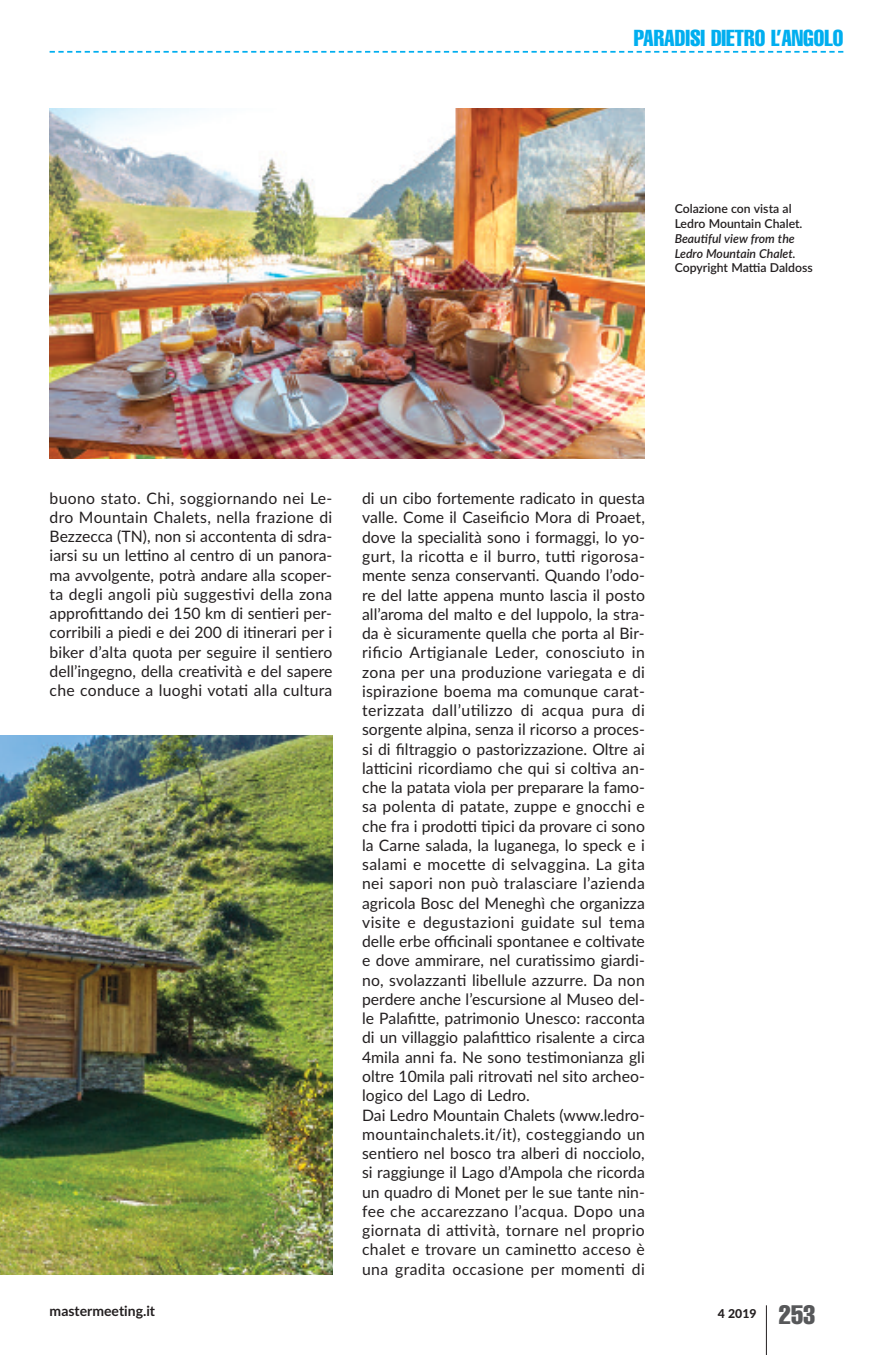
<style>
.page{position:relative;width:893px;height:1355px;background:#fff}
.page>*{position:absolute;margin:0;border:0;box-sizing:border-box;transform-origin:0 0}
.t1{font:extra-condensed 22.75px "Helvetica";color:#00aeef}
.t2{font:15.75px/19.2px "Lato";color:#231f20;text-align:justify}
.t3{font:700 14px "Lato";color:#231f20}
.t4{font:600 12.25px/14.9px "Lato";color:#231f20}
.t5{font:italic 600 12.25px/14.9px "Lato";color:#231f20}
.t6{font:800 12.25px "Lato";color:#231f20}
.s1{font-family:"Helvetica";font-weight:400;font-stretch:extra-condensed;font-size:26.25px;color:#57585a}
</style>
<div class="page">
<svg style="left:50px;top:51px;width:793px;height:2px"></svg>
<hr style="left:766px;top:1305px;width:1px;height:49px;background:#231f20">
<img style="left:0;top:735px;width:332px;height:539px">
<img style="left:50px;top:108px;width:595px;height:350px">
<h1 class="t1" style="left:634px;top:30px;width:211px">PARADISI DIETRO L’ANGOLO</h1>
<p class="t4" style="left:675px;top:201px;width:129px">Colazione con vista al<br>Ledro Mountain Chalet.</p>
<p class="t5" style="left:675px;top:231px;width:123px">Beautiful view from the<br>Ledro Mountain Chalet.</p>
<p class="t4" style="left:675px;top:261px;width:140px">Copyright Mattia Daldoss</p>
<p class="t2" style="left:50px;top:488px;width:284px">buono stato. Chi, soggiornando nei Le&shy;dro Mountain Chalets, nella frazione di Bezzecca (TN), non si accontenta di sdra&shy;iarsi su un lettino al centro di un panora&shy;ma avvolgente, potrà andare alla scoper&shy;ta degli angoli più suggestivi della zona approfittando dei 150 km di sentieri per&shy;corribili a piedi e dei 200 di itinerari per i biker d’alta quota per seguire il sentiero dell’ingegno, della creatività e del sapere che conduce a luoghi votati alla cultura</p>
<p class="t2" style="left:362px;top:489px;width:284px;text-align:left">di un cibo fortemente radicato in questa valle. Come il Caseificio Mora di Proaet, dove la specialità sono i formaggi, lo yo&shy;gurt, la ricotta e il burro, tutti rigorosa&shy;mente senza conservanti. Quando l’odo&shy;re del latte appena munto lascia il posto all’aroma del malto e del luppolo, la stra&shy;da è sicuramente quella che porta al Bir&shy;rificio Artigianale Leder, conosciuto in zona per una produzione variegata e di ispirazione boema ma comunque carat&shy;terizzata dall’utilizzo di acqua pura di sorgente alpina, senza il ricorso a proces&shy;si di filtraggio o pastorizzazione. Oltre ai latticini ricordiamo che qui si coltiva an&shy;che la patata viola per preparare la famo&shy;sa polenta di patate, zuppe e gnocchi e che fra i prodotti tipici da provare ci sono la Carne salada, la luganega, lo speck e i salami e mocette di selvaggina. La gita nei sapori non può tralasciare l’azienda agricola Bosc del Meneghì che organizza visite e degustazioni guidate sul tema delle erbe officinali spontanee e coltivate e dove ammirare, nel curatissimo giardi&shy;no, svolazzanti libellule azzurre. Da non perdere anche l’escursione al Museo del&shy;le Palafitte, patrimonio Unesco: racconta di un villaggio palafittico risalente a circa 4mila anni fa. Ne sono testimonianza gli oltre 10mila pali ritrovati nel sito archeo&shy;logico del Lago di Ledro.<br>Dai Ledro Mountain Chalets (www.ledro&shy;mountainchalets.it/it), costeggiando un sentiero nel bosco tra alberi di nocciolo, si raggiunge il Lago d’Ampola che ricorda un quadro di Monet per le sue tante nin&shy;fee che accarezzano l’acqua. Dopo una giornata di attività, tornare nel proprio chalet e trovare un caminetto acceso è una gradita occasione per momenti di</p>
<p class="t3" style="left:50px;top:1302px;width:107px">mastermeeting.it</p>
<p class="t6" style="left:718px;top:1306px;width:99px">4 2019 <span class="s1">253</span></p>
</div>
